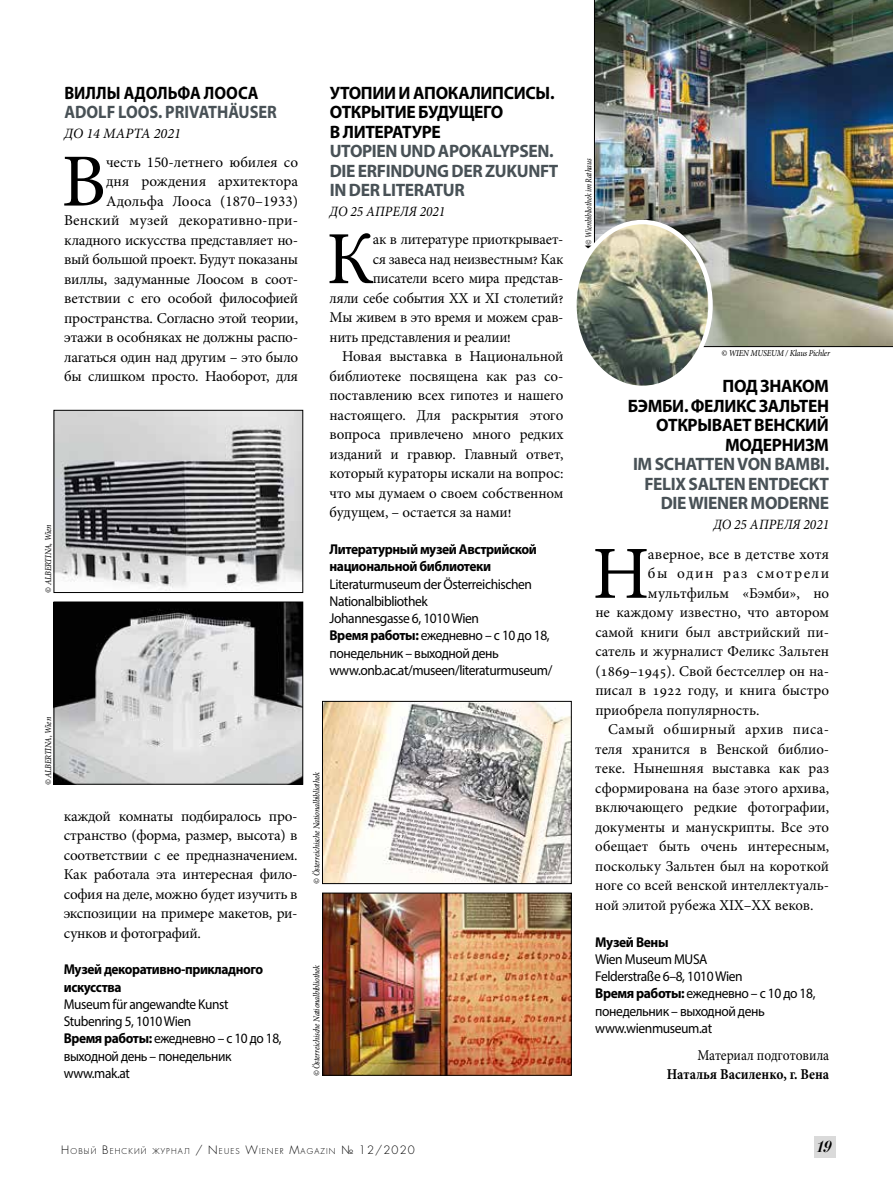
<style>
.page{position:relative;width:893px;height:1191px;background:#fff}
.page>*{position:absolute;margin:0;border:0;box-sizing:border-box;transform-origin:0 0}
.t1{font:75px "Minion Pro";color:#000}
.t2{font:700 18px/19.5px "Myriad Pro";letter-spacing:-.02em;color:#485156}
.t3{font:700 18px/19.5px "Myriad Pro";letter-spacing:-.02em;color:#000}
.t4{font:700 18px "Myriad Pro";color:#485156;scale:.91 1}
.t5{font:700 18px "Myriad Pro";color:#000;scale:.91 1}
.t6{font:italic 16.5px "Paragon Nord C";color:#000}
.t7{font:15px/19.5px "Minion Pro";letter-spacing:-.005em;color:#000;text-align:right}
.t8{font:15px "Minion Pro";letter-spacing:.015em;color:#000}
.t9{font:15px "Minion Pro";letter-spacing:.03em;color:#000}
.t10{font:700 15px "Minion Pro";color:#000;scale:.9 1}
.t11{font:15px "Minion Pro";letter-spacing:-.005em;color:#000;scale:.9 1}
.t12{font:15px "Minion Pro";letter-spacing:.1em;color:#000}
.t13{font:14.25px/17.2px "Myriad Pro";letter-spacing:-.03em;color:#000;scale:.95 1}
.t14{font:14.25px/17.2px "Myriad Pro";letter-spacing:-.03em;color:#000;scale:.94 1}
.t15{font:700 14.25px/17.2px "Myriad Pro";letter-spacing:-.03em;color:#000;scale:.95 1}
.t16{font:700 14.25px/17.2px "Myriad Pro";letter-spacing:-.03em;color:#000;scale:.94 1}
.t17{font:italic 14.25px "Minion Pro";color:#000;scale:.94 1}
.t18{font:italic 14.25px "Minion Pro";color:#000}
.t19{font:italic 9px "Minion Pro";letter-spacing:-.025em;color:#000;scale:.91 1}
.t20{font:italic 9px "Minion Pro";letter-spacing:-.025em;color:#000;scale:.85 1}
.t21{font:7.8px "Favorit Light C";letter-spacing:.145em;color:#000}
.s1{font-weight:700}
.s2{font-size:11.25px}
</style>
<div class="page">
<div style="left:814px;top:1136px;width:21px;height:22px;background:#dadada"></div>
<img style="left:594px;top:0;width:299px;height:347px">
<img style="left:56px;top:412px;width:245px;height:178px">
<div style="left:54px;top:410px;width:249px;height:182px;border:1px solid #000"></div>
<img style="left:324px;top:703px;width:245px;height:178px">
<div style="left:322px;top:701px;width:249px;height:182px;border:1px solid #000"></div>
<img style="left:56px;top:604px;width:245px;height:178px">
<div style="left:54px;top:602px;width:249px;height:182px;border:1px solid #000"></div>
<img style="left:324px;top:895px;width:245px;height:178px">
<div style="left:322px;top:893px;width:249px;height:182px;border:1px solid #000"></div>
<img style="left:577px;top:222px;width:133px;height:163px">
<div style="left:572px;top:220px;width:141px;height:170px;border:4px solid #fff;border-radius:50%"></div>
<svg style="left:585px;top:245px;width:7px;height:3px"></svg>
<p class="t5" style="left:64px;top:81px;width:215px">ВИЛЛЫ АДОЛЬФА ЛООСА</p>
<p class="t4" style="left:64px;top:100px;width:235px">ADOLF LOOS. PRIVATHÄUSER</p>
<p class="t18" style="left:64px;top:123px;width:118px">ДО 14 МАРТА 2021</p>
<h1 class="t1" style="left:62px;top:131px;width:46px">В</h1>
<p class="t7" style="left:64px;top:152px;width:235px">честь 150-летнего юбилея со<br>дня рождения архитектора<br>Адольфа Лооса (1870–1933)<br>Венский музей декоративно-при&shy;кладного искусства представляет но&shy;вый большой проект. Будут показаны виллы, задуманные Лоосом в соот&shy;ветствии с его особой философией пространства. Согласно этой теории, этажи в особняках не должны распо&shy;лагаться один над другим – это было бы слишком просто. Наоборот, для</p>
<p class="t19" style="left:42px;top:592px;width:76px;rotate:-90deg">© ALBERTINA, Wien</p>
<p class="t3" style="left:330px;top:82px;width:226px">УТОПИИ И АПОКАЛИПСИСЫ.<br>ОТКРЫТИЕ БУДУЩЕГО<br>В ЛИТЕРАТУРЕ</p>
<p class="t2" style="left:330px;top:141px;width:230px">UTOPIEN UND APOKALYPSEN.<br>DIE ERFINDUNG DER ZUKUNFT<br>IN DER LITERATUR</p>
<p class="t17" style="left:330px;top:201px;width:125px">ДО 25 АПРЕЛЯ 2021</p>
<h1 class="t1" style="left:326px;top:209px;width:49px">К</h1>
<p class="t7" style="left:373px;top:230px;width:192px">ак в литературе приоткрывает-</p>
<p class="t7" style="left:373px;top:249px;width:192px">ся завеса над неизвестным? Как</p>
<p class="t7" style="left:373px;top:269px;width:192px">писатели всего мира представ-</p>
<p class="t7" style="left:330px;top:288px;width:235px">ляли себе события XX и XI столетий?</p>
<p class="t7" style="left:330px;top:308px;width:235px">Мы живем в это время и можем срав-</p>
<p class="t7" style="left:330px;top:327px;width:183px">нить представления и реалии!</p>
<p class="t7" style="left:342px;top:347px;width:223px">Новая выставка в Национальной</p>
<p class="t7" style="left:330px;top:366px;width:235px">библиотеке посвящена как раз со-</p>
<p class="t7" style="left:330px;top:386px;width:235px">поставлению всех гипотез и нашего</p>
<p class="t7" style="left:330px;top:405px;width:235px">настоящего. Для раскрытия этого</p>
<p class="t7" style="left:330px;top:425px;width:235px">вопроса привлечено много редких</p>
<p class="t7" style="left:330px;top:444px;width:235px">изданий и гравюр. Главный ответ,</p>
<p class="t7" style="left:330px;top:464px;width:235px">который кураторы искали на вопрос:</p>
<p class="t7" style="left:330px;top:483px;width:235px">что мы думаем о своем собственном</p>
<p class="t7" style="left:330px;top:503px;width:183px">будущем, – остается за нами!</p>
<p class="t15" style="left:330px;top:540px;width:220px">Литературный музей Австрийской национальной библиотеки</p>
<p class="t13" style="left:330px;top:575px;width:236px">Literaturmuseum der Österreichischen<br>Nationalbibliothek<br>Johannesgasse 6, 1010 Wien<br><span class="s1">Время работы:</span> ежедневно – с 10 до 18, понедельник – выходной день www.onb.ac.at/museen/literaturmuseum/</p>
<p class="t19" style="left:42px;top:785px;width:76px;rotate:-90deg">© ALBERTINA, Wien</p>
<p class="t7" style="left:64px;top:806px;width:235px;text-align:justify">каждой комнаты подбиралось про&shy;странство (форма, размер, высота) в соответствии с ее предназначением.<br>Как работала эта интересная фило&shy;софия на деле, можно будет изучить в экспозиции на примере макетов, ри&shy;сунков и фотографий.</p>
<p class="t16" style="left:64px;top:960px;width:214px">Музей декоративно-прикладного искусства</p>
<p class="t14" style="left:64px;top:995px;width:233px">Museum für angewandte Kunst<br>Stubenring 5, 1010 Wien<br><span class="s1">Время работы:</span> ежедневно – с 10 до 18, выходной день – понедельник www.mak.at</p>
<p class="t19" style="left:311px;top:883px;width:124px;rotate:-90deg">© Österreichische Nationalbibliothek</p>
<p class="t19" style="left:311px;top:1076px;width:124px;rotate:-90deg">© Österreichische Nationalbibliothek</p>
<p class="t20" style="left:583px;top:245px;width:103px;rotate:-90deg">© Wienbibliothek im Rathaus</p>
<p class="t19" style="left:721px;top:347px;width:121px">© WIEN MUSEUM / Klaus Pichler</p>
<p class="t3" style="left:628px;top:376px;width:203px;text-align:right">ПОД ЗНАКОМ<br>БЭМБИ. ФЕЛИКС ЗАЛЬТЕН<br>ОТКРЫВАЕТ ВЕНСКИЙ<br>МОДЕРНИЗМ</p>
<p class="t2" style="left:633px;top:454px;width:198px;text-align:right">IM SCHATTEN VON BAMBI.<br>FELIX SALTEN ENTDECKT<br>DIE WIENER MODERNE</p>
<p class="t17" style="left:713px;top:514px;width:125px">ДО 25 АПРЕЛЯ 2021</p>
<h1 class="t1" style="left:592px;top:523px;width:58px">Н</h1>
<p class="t8" style="left:648px;top:544px;width:183px">аверное, все в детстве хотя</p>
<p class="t12" style="left:648px;top:563px;width:183px">бы один раз смотрели</p>
<p class="t7" style="left:648px;top:583px;width:183px">мультфильм «Бэмби», но</p>
<p class="t7" style="left:595px;top:603px;width:235px">не каждому известно, что автором</p>
<p class="t7" style="left:595px;top:622px;width:235px">самой книги был австрийский пи-</p>
<p class="t7" style="left:595px;top:642px;width:235px">сатель и журналист Феликс Зальтен</p>
<p class="t7" style="left:595px;top:661px;width:235px">(1869–1945). Свой бестселлер он на-</p>
<p class="t7" style="left:595px;top:681px;width:235px">писал в 1922 году, и книга быстро</p>
<p class="t7" style="left:595px;top:700px;width:166px">приобрела популярность.</p>
<p class="t9" style="left:608px;top:719px;width:223px">Самый обширный архив писа-</p>
<p class="t7" style="left:595px;top:739px;width:235px">теля хранится в Венской библио-</p>
<p class="t7" style="left:595px;top:759px;width:235px">теке. Нынешняя выставка как раз</p>
<p class="t7" style="left:595px;top:778px;width:235px">сформирована на базе этого архива,</p>
<p class="t7" style="left:595px;top:798px;width:235px">включающего редкие фотографии,</p>
<p class="t7" style="left:595px;top:817px;width:235px">документы и манускрипты. Все это</p>
<p class="t7" style="left:595px;top:837px;width:235px">обещает быть очень интересным,</p>
<p class="t7" style="left:595px;top:856px;width:235px">поскольку Зальтен был на короткой</p>
<p class="t7" style="left:595px;top:876px;width:235px">ноге со всей венской интеллектуаль-</p>
<p class="t7" style="left:595px;top:895px;width:220px">ной элитой рубежа XIX–XX веков.</p>
<p class="t15" style="left:595px;top:932px;width:79px">Музей Вены</p>
<p class="t13" style="left:595px;top:950px;width:233px">Wien Museum MUSA<br>Felderstraße 6–8, 1010 Wien<br><span class="s1">Время работы:</span> ежедневно – с 10 до 18, понедельник – выходной день www.wienmuseum.at</p>
<p class="t11" style="left:697px;top:1045px;width:148px">Материал подготовила</p>
<p class="t10" style="left:667px;top:1064px;width:182px">Наталья Василенко, г. Вена</p>
<p class="t21" style="left:61px;top:1145px;width:355px"><span class="s2">Н</span>ОВЫЙ <span class="s2">В</span>ЕНСКИЙ ЖУРНАЛ <span class="s2">/</span> <span class="s2">N</span>EUES <span class="s2">W</span>IEN ER <span class="s2">M</span>AGAZIN <span class="s2">№ 12/2020</span></p>
<p class="t6" style="left:816px;top:1137px;width:16px">19</p>
</div>
